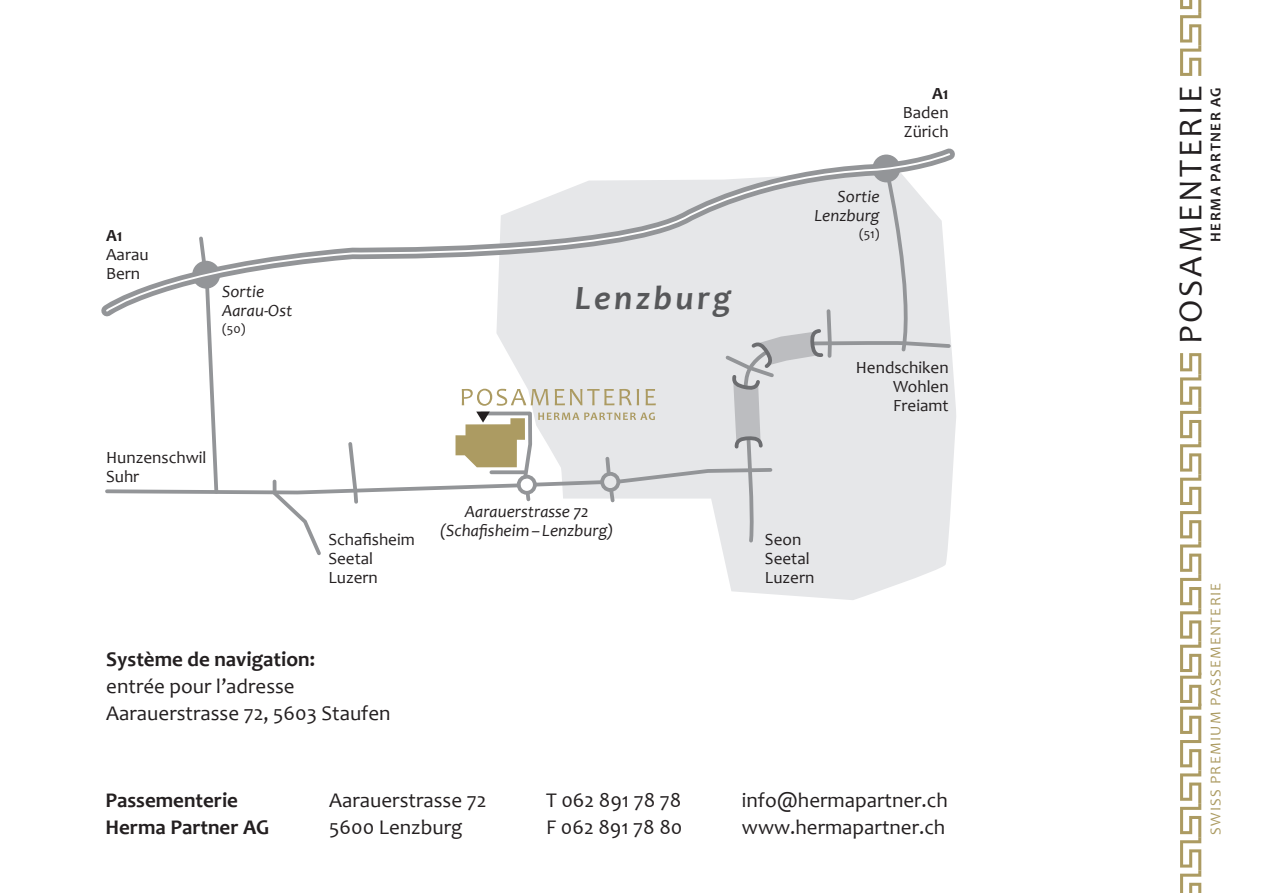
<style>
.page{position:relative;width:1263px;height:893px;background:#fff}
.page>*{position:absolute;margin:0;border:0;box-sizing:border-box;transform-origin:0 0}
.t1{font:italic 700 34.2px "Candara";letter-spacing:.1em;color:#57585a}
.t2{font:33.6px "Candara";letter-spacing:.075em;color:#231f20}
.t3{font:21px/27.3px "Candara";color:#231f20}
.t4{font:700 21px/27.3px "Candara";color:#231f20}
.t5{font:17.1px/19px "Candara";color:#231f20}
.t6{font:italic 17.1px/19px "Candara";color:#231f20}
.t7{font:15px "Candara";letter-spacing:.085em;color:#ac9b62}
.t8{font:700 15px "Candara";letter-spacing:.095em;color:#231f20}
.t9{font:13.35px "Candara";color:#231f20}
.s1{font-weight:700}
</style>
<div class="page">
<svg style="left:1180px;top:0;width:21px;height:76px"></svg>
<svg style="left:1180px;top:353px;width:21px;height:540px"></svg>
<svg style="left:724px;top:373px;width:232px;height:227px;fill:#e6e7e9"></svg>
<svg style="left:758px;top:152px;width:194px;height:26px"></svg>
<svg style="left:103px;top:178px;width:850px;height:380px"></svg>
<p class="t5" style="left:106px;top:226px;width:44px"><span class="s1">A1<br></span>Aarau<br>Bern</p>
<p class="t6" style="left:222px;top:282px;width:72px">Sortie<br>Aarau-Ost</p>
<p class="t9" style="left:222px;top:320px;width:25px">(50)</p>
<p class="t5" style="left:106px;top:447px;width:102px">Hunzenschwil<br>Suhr</p>
<p class="t1" style="left:575px;top:277px;width:158px">Lenzburg</p>
<p class="t6" style="left:814px;top:187px;width:67px;text-align:right">Sortie<br>Lenzburg</p>
<p class="t9" style="left:859px;top:226px;width:22px">(51)</p>
<p class="t5" style="left:903px;top:84px;width:47px;text-align:justify;text-indent:29px"><span class="s1">A1<br></span>Baden Zürich</p>
<p class="t5" style="left:893px;top:358px;width:57px;text-align:justify;text-indent:-37px">Hendschiken Wohlen Freiamt</p>
<p class="t5" style="left:328px;top:530px;width:88px">Schafisheim<br>Seetal<br>Luzern</p>
<p class="t6" style="left:440px;top:502px;width:175px;text-align:center">Aarauerstrasse 72 (Schafisheim– Lenzburg)</p>
<p class="t5" style="left:765px;top:530px;width:51px">Seon<br>Seetal<br>Luzern</p>
<p class="t3" style="left:106px;top:645px;width:286px"><span class="s1">Système de navigation:<br></span>entrée pour l’adresse<br>Aarauerstrasse 72, 5603 Staufen</p>
<p class="t4" style="left:105px;top:786px;width:165px">Passementerie<br>Herma Partner AG</p>
<p class="t3" style="left:546px;top:786px;width:137px">T 062 891 78 78</p>
<p class="t3" style="left:329px;top:786px;width:159px">Aarauerstrasse 72</p>
<p class="t3" style="left:329px;top:813px;width:135px">5600 Lenzburg</p>
<p class="t3" style="left:546px;top:813px;width:138px">F 062 891 78 80</p>
<p class="t3" style="left:742px;top:786px;width:207px">info@hermapartner.ch www.hermapartner.ch</p>
<h2 class="t2" style="left:1169px;top:344px;width:260px;rotate:-90deg">POSAMENTERIE</h2>
<p class="t8" style="left:1206px;top:242px;width:156px;rotate:-90deg">HERMA PARTNER AG</p>
<p class="t7" style="left:1206px;top:835px;width:254px;rotate:-90deg">SWISS PREMIUM PASSEMENTERIE</p>
</div>
